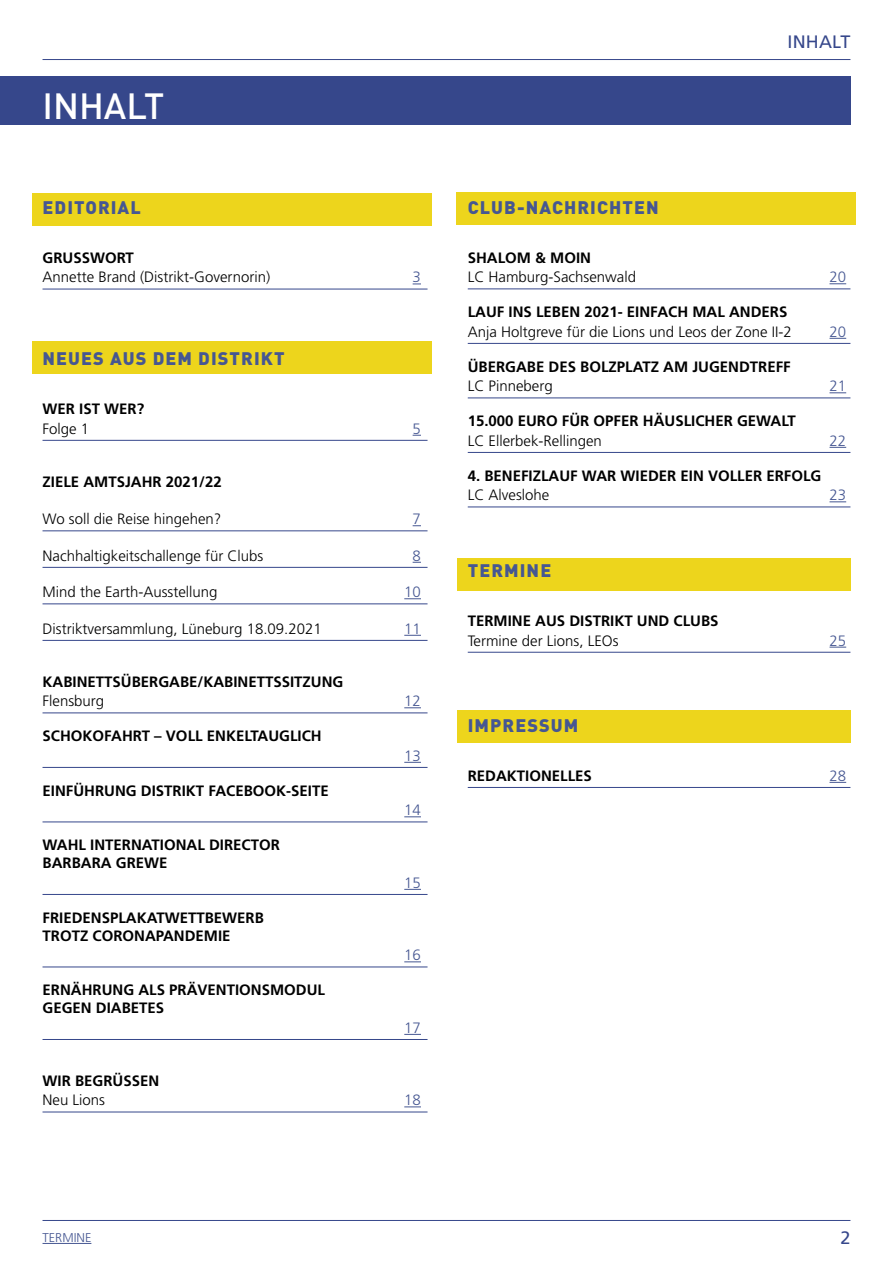
<style>
.page{position:relative;width:893px;height:1263px;background:#fff}
.page>*{position:absolute;margin:0;border:0;box-sizing:border-box;transform-origin:0 0}
.t1{font:500 36px "DIN";color:#fff}
.H2_Inhalt{font:900 18px "DIN";letter-spacing:.06em;color:#465792}
.t2{font:18px "Frutiger";letter-spacing:.01em;color:#36478b}
.Inhalt_ohne_Einzug{font:700 15px/18px "Frutiger";color:#000}
.Inhalt_klein{font:300 15px "Frutiger";color:#000}
.Inhalt_klein-2{font:300 15px "Frutiger";color:#465792}
.Inhalt_ohne_Einzug-2{font:300 15px "Frutiger";color:#465792}
.Copy{font:300 12.75px "Frutiger";color:#465792}
</style>
<div class="page">
<hr style="left:43px;top:59px;width:807px;height:1px;background:#36478b">
<hr style="left:43px;top:1220px;width:807px;height:1px;background:#36478b">
<div style="left:457px;top:558px;width:393px;height:33px;background:#edd51c"></div>
<div style="left:457px;top:710px;width:393px;height:33px;background:#edd51c"></div>
<div style="left:32px;top:193px;width:400px;height:33px;background:#edd51c"></div>
<div style="left:456px;top:192px;width:400px;height:33px;background:#edd51c"></div>
<div style="left:32px;top:342px;width:400px;height:32px;background:#edd51c"></div>
<div style="left:0;top:77px;width:850px;height:48px;background:#36478b"></div>
<hr style="left:43px;top:289px;width:385px;height:1px;background:#36478b">
<hr style="left:43px;top:440px;width:385px;height:1px;background:#36478b">
<hr style="left:43px;top:531px;width:385px;height:1px;background:#36478b">
<hr style="left:43px;top:567px;width:385px;height:1px;background:#36478b">
<hr style="left:43px;top:604px;width:385px;height:1px;background:#36478b">
<svg style="left:404px;top:598px;width:17px;height:1px"></svg>
<hr style="left:43px;top:640px;width:385px;height:1px;background:#36478b">
<svg style="left:404px;top:635px;width:17px;height:1px"></svg>
<hr style="left:43px;top:713px;width:385px;height:1px;background:#36478b">
<svg style="left:404px;top:707px;width:17px;height:1px"></svg>
<hr style="left:43px;top:767px;width:385px;height:1px;background:#36478b">
<svg style="left:404px;top:762px;width:17px;height:1px"></svg>
<hr style="left:43px;top:822px;width:385px;height:1px;background:#36478b">
<svg style="left:404px;top:816px;width:17px;height:1px"></svg>
<hr style="left:43px;top:894px;width:385px;height:1px;background:#36478b">
<svg style="left:404px;top:889px;width:17px;height:1px"></svg>
<hr style="left:43px;top:967px;width:385px;height:1px;background:#36478b">
<svg style="left:404px;top:961px;width:17px;height:1px"></svg>
<hr style="left:43px;top:1039px;width:385px;height:1px;background:#36478b">
<svg style="left:404px;top:1034px;width:17px;height:1px"></svg>
<hr style="left:43px;top:1112px;width:385px;height:1px;background:#36478b">
<svg style="left:404px;top:1106px;width:17px;height:1px"></svg>
<hr style="left:43px;top:1243px;width:48px;height:1px;background:#465792">
<hr style="left:468px;top:289px;width:382px;height:1px;background:#36478b">
<svg style="left:829px;top:283px;width:17px;height:1px"></svg>
<hr style="left:468px;top:343px;width:382px;height:1px;background:#36478b">
<svg style="left:829px;top:338px;width:17px;height:1px"></svg>
<hr style="left:468px;top:398px;width:382px;height:1px;background:#36478b">
<svg style="left:829px;top:392px;width:17px;height:1px"></svg>
<hr style="left:468px;top:452px;width:382px;height:1px;background:#36478b">
<svg style="left:829px;top:447px;width:17px;height:1px"></svg>
<hr style="left:468px;top:507px;width:382px;height:1px;background:#36478b">
<svg style="left:829px;top:501px;width:17px;height:1px"></svg>
<hr style="left:468px;top:652px;width:382px;height:1px;background:#36478b">
<svg style="left:829px;top:647px;width:17px;height:1px"></svg>
<hr style="left:468px;top:787px;width:382px;height:1px;background:#36478b">
<svg style="left:829px;top:782px;width:17px;height:1px"></svg>
<h1 class="t1" style="left:43px;top:83px;width:123px">INHALT</h1>
<p class="H2_Inhalt" style="left:43px;top:196px;width:100px">EDITORIAL</p>
<p class="Inhalt_ohne_Einzug" style="left:43px;top:249px;width:93px">GRUSSWORT</p>
<p class="Inhalt_klein" style="left:43px;top:269px;width:229px">Annette Brand (Distrikt-Governorin)</p>
<p class="Inhalt_klein-2" style="left:413px;top:269px;width:10px">3</p>
<p class="H2_Inhalt" style="left:43px;top:347px;width:244px">NEUES AUS DEM DISTRIKT</p>
<p class="Inhalt_ohne_Einzug" style="left:43px;top:400px;width:103px">WER IST WER?</p>
<p class="Inhalt_klein" style="left:43px;top:420px;width:48px">Folge 1</p>
<p class="Inhalt_klein-2" style="left:413px;top:420px;width:10px">5</p>
<p class="Inhalt_ohne_Einzug" style="left:43px;top:473px;width:181px">ZIELE AMTSJAHR 2021/22</p>
<p class="Inhalt_klein" style="left:43px;top:511px;width:180px">Wo soll die Reise hingehen?</p>
<p class="Inhalt_klein-2" style="left:413px;top:511px;width:10px">7</p>
<p class="Inhalt_klein" style="left:43px;top:547px;width:222px">Nachhaltigkeitschallenge für Clubs</p>
<p class="Inhalt_klein-2" style="left:413px;top:547px;width:10px">8</p>
<p class="Inhalt_klein" style="left:43px;top:584px;width:177px">Mind the Earth-Ausstellung</p>
<p class="Inhalt_klein-2" style="left:404px;top:584px;width:18px">10</p>
<p class="Inhalt_klein" style="left:43px;top:620px;width:281px">Distriktversammlung, Lüneburg 18.09.2021</p>
<p class="Inhalt_klein-2" style="left:404px;top:620px;width:18px">11</p>
<p class="Inhalt_ohne_Einzug" style="left:43px;top:673px;width:302px">KABINETTSÜBERGABE/KABINETTSSITZUNG</p>
<p class="Inhalt_klein" style="left:43px;top:693px;width:63px">Flensburg</p>
<p class="Inhalt_klein-2" style="left:404px;top:693px;width:18px">12</p>
<p class="Inhalt_ohne_Einzug" style="left:43px;top:727px;width:281px">SCHOKOFAHRT – VOLL ENKELTAUGLICH</p>
<p class="Inhalt_klein-2" style="left:404px;top:747px;width:18px">13</p>
<p class="Inhalt_ohne_Einzug" style="left:43px;top:782px;width:288px">EINFÜHRUNG DISTRIKT FACEBOOK-SEITE</p>
<p class="Inhalt_klein-2" style="left:404px;top:802px;width:18px">14</p>
<p class="Inhalt_ohne_Einzug" style="left:43px;top:836px;width:239px">WAHL INTERNATIONAL DIRECTOR<br>BARBARA GREWE</p>
<p class="Inhalt_klein-2" style="left:404px;top:874px;width:18px">15</p>
<p class="Inhalt_ohne_Einzug" style="left:43px;top:909px;width:223px">FRIEDENSPLAKATWETTBEWERB<br>TROTZ CORONAPANDEMIE</p>
<p class="Inhalt_klein-2" style="left:404px;top:947px;width:18px">16</p>
<p class="Inhalt_ohne_Einzug" style="left:43px;top:981px;width:284px">ERNÄHRUNG ALS PRÄVENTIONSMODUL<br>GEGEN DIABETES</p>
<p class="Inhalt_klein-2" style="left:404px;top:1019px;width:18px">17</p>
<p class="Inhalt_ohne_Einzug" style="left:43px;top:1072px;width:118px">WIR BEGRÜSSEN</p>
<p class="Inhalt_klein" style="left:43px;top:1092px;width:64px">Neu Lions</p>
<p class="Inhalt_klein-2" style="left:404px;top:1092px;width:18px">18</p>
<p class="t2" style="left:787px;top:31px;width:64px">INHALT</p>
<p class="H2_Inhalt" style="left:468px;top:195px;width:192px">CLUB-NACHRICHTEN</p>
<p class="Inhalt_ohne_Einzug" style="left:468px;top:249px;width:125px">SHALOM &amp; MOIN</p>
<p class="Inhalt_klein" style="left:468px;top:269px;width:170px">LC Hamburg-Sachsenwald</p>
<p class="Inhalt_klein-2" style="left:829px;top:269px;width:18px">20</p>
<p class="Inhalt_ohne_Einzug" style="left:468px;top:303px;width:321px">LAUF INS LEBEN 2021- EINFACH MAL ANDERS</p>
<p class="Inhalt_klein" style="left:468px;top:323px;width:325px">Anja Holtgreve für die Lions und Leos der Zone II-2</p>
<p class="Inhalt_klein-2" style="left:829px;top:323px;width:18px">20</p>
<p class="Inhalt_ohne_Einzug" style="left:468px;top:358px;width:325px">ÜBERGABE DES BOLZPLATZ AM JUGENDTREFF</p>
<p class="Inhalt_klein" style="left:468px;top:378px;width:87px">LC Pinneberg</p>
<p class="Inhalt_klein-2" style="left:829px;top:378px;width:18px">21</p>
<p class="Inhalt_ohne_Einzug" style="left:468px;top:412px;width:330px">15.000 EURO FÜR OPFER HÄUSLICHER GEWALT</p>
<p class="Inhalt_klein" style="left:468px;top:432px;width:136px">LC Ellerbek-Rellingen</p>
<p class="Inhalt_klein-2" style="left:829px;top:432px;width:18px">22</p>
<p class="Inhalt_ohne_Einzug" style="left:468px;top:467px;width:355px">4. BENEFIZLAUF WAR WIEDER EIN VOLLER ERFOLG</p>
<p class="Inhalt_klein" style="left:468px;top:487px;width:83px">LC Alveslohe</p>
<p class="Inhalt_klein-2" style="left:829px;top:487px;width:18px">23</p>
<p class="H2_Inhalt" style="left:468px;top:559px;width:85px">TERMINE</p>
<p class="Inhalt_ohne_Einzug" style="left:468px;top:612px;width:252px">TERMINE AUS DISTRIKT UND CLUBS</p>
<p class="Inhalt_klein" style="left:468px;top:632px;width:152px">Termine der Lions, LEOs</p>
<p class="Inhalt_klein-2" style="left:829px;top:632px;width:18px">25</p>
<p class="H2_Inhalt" style="left:468px;top:713px;width:112px">IMPRESSUM</p>
<p class="Inhalt_ohne_Einzug" style="left:468px;top:767px;width:126px">REDAKTIONELLES</p>
<p class="Inhalt_ohne_Einzug-2" style="left:829px;top:767px;width:18px">28</p>
<p class="Copy" style="left:43px;top:1230px;width:50px">TERMINE</p>
<p class="t2" style="left:840px;top:1227px;width:12px">2</p>
</div>
